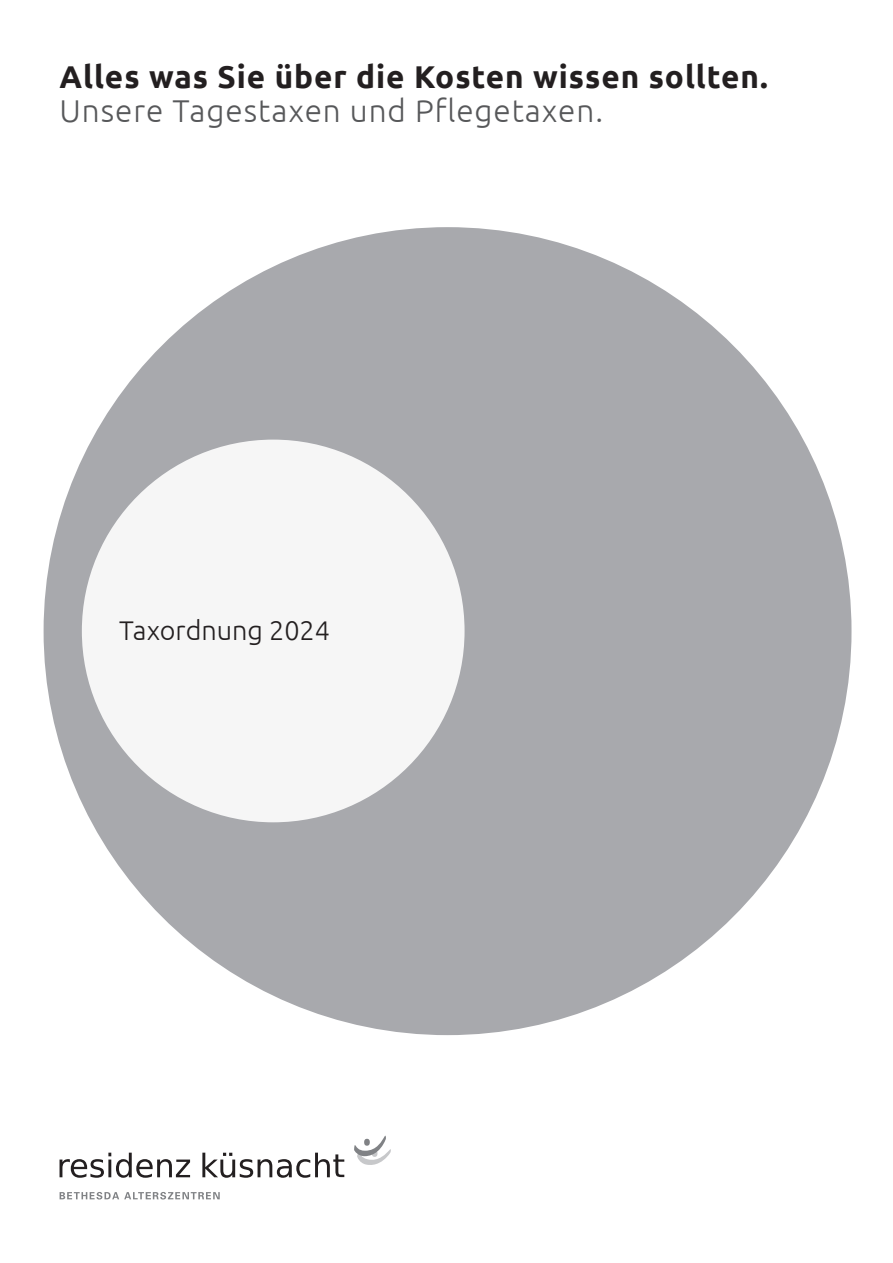
<style>
.page{position:relative;width:893px;height:1263px;background:#fff}
.page>*{position:absolute;margin:0;border:0;box-sizing:border-box;transform-origin:0 0}
.t1{font:700 31.5px "Ubuntu";letter-spacing:.03em;color:#231f20}
.t2{font:300 31.5px "Ubuntu";letter-spacing:.03em;color:#57585a}
.t3{font:300 27px "Ubuntu";color:#231f20}
</style>
<div class="page">
<svg style="left:60px;top:1192px;width:160px;height:7px"></svg>
<svg style="left:60px;top:1153px;width:130px;height:25px"></svg>
<svg style="left:202px;top:1153px;width:142px;height:25px"></svg>
<svg style="left:354px;top:1136px;width:37px;height:29px"></svg>
<div style="left:44px;top:227px;width:807px;height:808px;background:#a8a9ad;border-radius:50%"></div>
<div style="left:82px;top:440px;width:383px;height:382px;background:#f6f6f6;border-radius:50%"></div>
<p class="t1" style="left:60px;top:57px;width:710px">Alles was Sie über die Kosten wissen sollten.</p>
<p class="t2" style="left:60px;top:92px;width:545px">Unsere Tagestaxen und Pflegetaxen.</p>
<p class="t3" style="left:119px;top:614px;width:213px">Taxordnung 2024</p>
</div>
